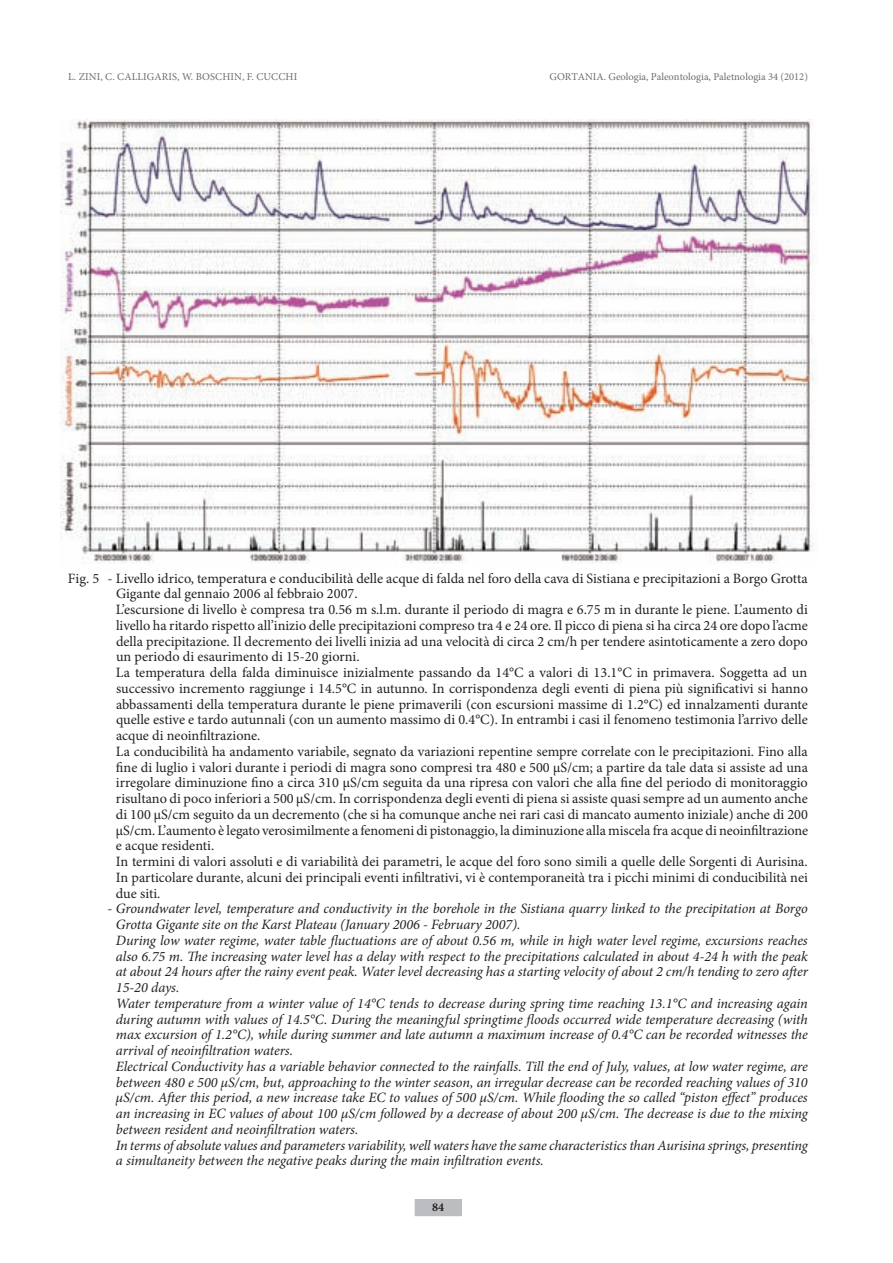
<style>
.page{position:relative;width:893px;height:1263px;background:#fff}
.page>*{position:absolute;margin:0;border:0;box-sizing:border-box;transform-origin:0 0}
.t1{font:14.25px/15.8px "Minion Pro";letter-spacing:-.005em;color:#231f20}
.t2{font:italic 14.25px/15.8px "Minion Pro";letter-spacing:-.005em;color:#231f20}
.t3{font:700 12px "Minion Pro";color:#231f20}
.t4{font:10.5px "Minion Pro";letter-spacing:.01em;color:#6c6d70}
</style>
<div class="page">
<svg style="left:415px;top:1199px;width:46px;height:17px"></svg>
<img style="left:60px;top:120px;width:756px;height:444px">
<p class="t4" style="left:68px;top:70px;width:231px">L. ZINI, C. CALLIGARIS, W. BOSCHIN, F. CUCCHI</p>
<p class="t4" style="left:549px;top:70px;width:260px">GORTANIA. Geologia, Paleontologia, Paletnologia 34 (2012)</p>
<p class="t1" style="left:116px;top:570px;width:694px;text-indent:-48px">Fig. 5 - Livello idrico, temperatura e conducibilità delle acque di falda nel foro della cava di Sistiana e precipitazioni a Borgo Grotta Gigante dal gennaio 2006 al febbraio 2007.<br>L’escursione di livello è compresa tra 0.56 m s.l.m. durante il periodo di magra e 6.75 m in durante le piene. L’aumento di livello ha ritardo rispetto all’inizio delle precipitazioni compreso tra 4 e 24 ore. Il picco di piena si ha circa 24 ore dopo l’acme della precipitazione. Il decremento dei livelli inizia ad una velocità di circa 2 cm/h per tendere asintoticamente a zero dopo un periodo di esaurimento di 15-20 giorni.<br>La temperatura della falda diminuisce inizialmente passando da 14°C a valori di 13.1°C in primavera. Soggetta ad un successivo incremento raggiunge i 14.5°C in autunno. In corrispondenza degli eventi di piena più significativi si hanno abbassamenti della temperatura durante le piene primaverili (con escursioni massime di 1.2°C) ed innalzamenti durante quelle estive e tardo autunnali (con un aumento massimo di 0.4°C). In entrambi i casi il fenomeno testimonia l’arrivo delle acque di neoinfiltrazione.<br>La conducibilità ha andamento variabile, segnato da variazioni repentine sempre correlate con le precipitazioni. Fino alla fine di luglio i valori durante i periodi di magra sono compresi tra 480 e 500 μS/cm; a partire da tale data si assiste ad una irregolare diminuzione fino a circa 310 μS/cm seguita da una ripresa con valori che alla fine del periodo di monitoraggio risultano di poco inferiori a 500 μS/cm. In corrispondenza degli eventi di piena si assiste quasi sempre ad un aumento anche di 100 μS/cm seguito da un decremento (che si ha comunque anche nei rari casi di mancato aumento iniziale) anche di 200 μS/cm. L’aumento è legato verosimilmente a fenomeni di pistonaggio, la diminuzione alla miscela fra acque di neoinfiltrazione e acque residenti.<br>In termini di valori assoluti e di variabilità dei parametri, le acque del foro sono simili a quelle delle Sorgenti di Aurisina.<br>In particolare durante, alcuni dei principali eventi infiltrativi, vi è contemporaneità tra i picchi minimi di conducibilità nei due siti.</p>
<p class="t2" style="left:116px;top:901px;width:693px;text-indent:-8px">- Groundwater level, temperature and conductivity in the borehole in the Sistiana quarry linked to the precipitation at Borgo Grotta Gigante site on the Karst Plateau (January 2006 - February 2007).<br>During low water regime, water table fluctuations are of about 0.56 m, while in high water level regime, excursions reaches also 6.75 m. The increasing water level has a delay with respect to the precipitations calculated in about 4-24 h with the peak at about 24 hours after the rainy event peak. Water level decreasing has a starting velocity of about 2 cm/h tending to zero after 15-20 days.<br>Water temperature from a winter value of 14°C tends to decrease during spring time reaching 13.1°C and increasing again during autumn with values of 14.5°C. During the meaningful springtime floods occurred wide temperature decreasing (with max excursion of 1.2°C), while during summer and late autumn a maximum increase of 0.4°C can be recorded witnesses the arrival of neoinfiltration waters.<br>Electrical Conductivity has a variable behavior connected to the rainfalls. Till the end of July, values, at low water regime, are between 480 e 500 μS/cm, but, approaching to the winter season, an irregular decrease can be recorded reaching values of 310 μS/cm. After this period, a new increase take EC to values of 500 μS/cm. While flooding the so called “piston effect” produces an increasing in EC values of about 100 μS/cm followed by a decrease of about 200 μS/cm. The decrease is due to the mixing between resident and neoinfiltration waters.<br>In terms of absolute values and parameters variability, well waters have the same characteristics than Aurisina springs, presenting a simultaneity between the negative peaks during the main infiltration events.</p>
<p class="t3" style="left:432px;top:1199px;width:13px">84</p>
</div>
